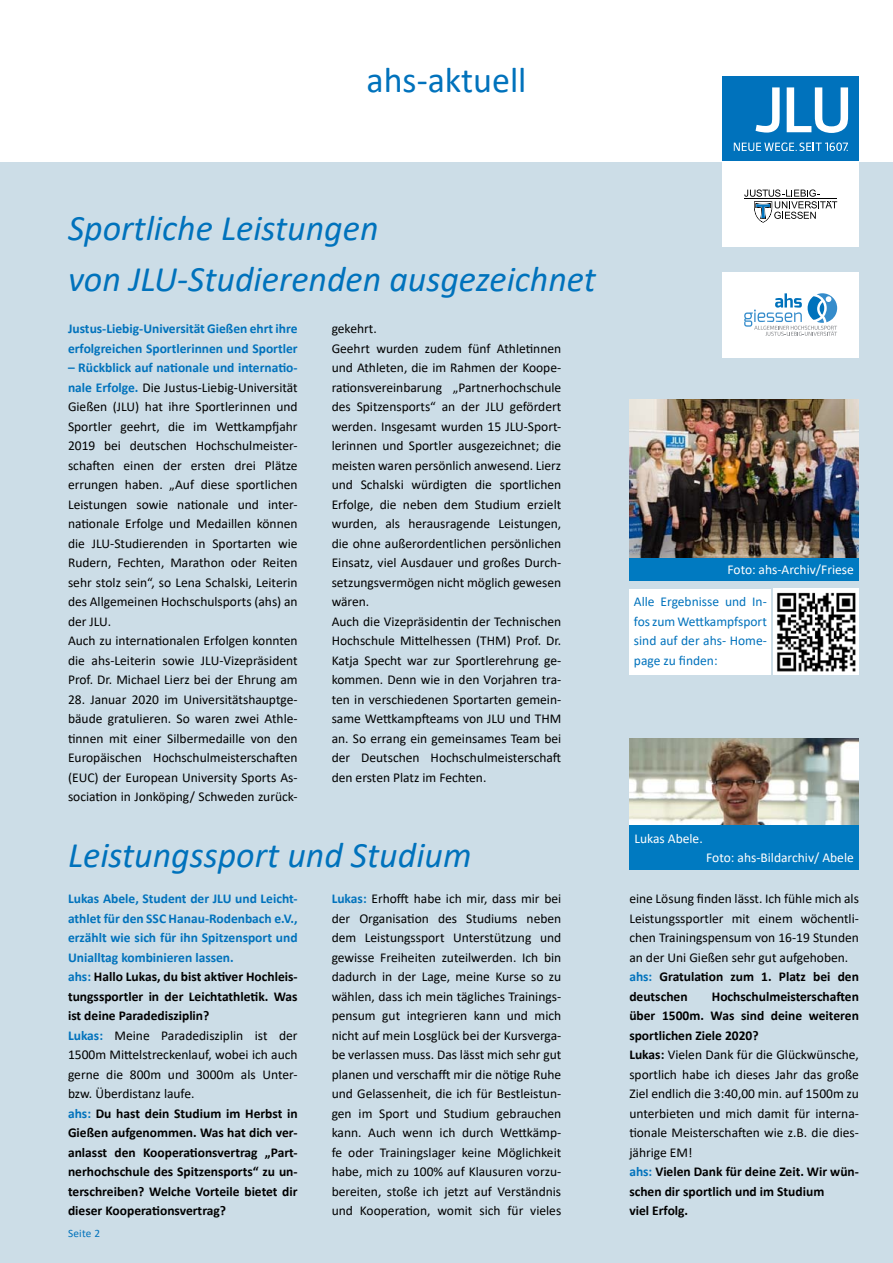
<style>
.page{position:relative;width:893px;height:1263px;background:#ccdde7}
.page>*{position:absolute;margin:0;border:0;box-sizing:border-box;transform-origin:0 0}
.t1{font:italic 36px "Calibri";color:#0072bc}
.t2{font:36px "Calibri";color:#0072bc}
.t3{font:13.5px/19.5px "Calibri";color:#000;text-align:justify}
.t4{font:700 13.5px/19.5px "Calibri";color:#000;text-align:justify}
.t5{font:700 13.5px/19.5px "Calibri";color:#0072bc}
.BUZ{font:13.5px/19.5px "Calibri";color:#0072bc;text-align:justify}
.BUZ-2{font:13.5px "Calibri";color:#fff}
.t6{font:11.25px "Calibri";letter-spacing:.02em;color:#0072bc}
.s1{font-weight:700;color:#0072bc}
.s2{color:#0072bc}
.s3{font-weight:700}
</style>
<div class="page">
<div style="left:0;top:0;width:893px;height:162px;background:#fff"></div>
<div style="left:723px;top:272px;width:136px;height:85px;background:#fff"></div>
<div style="left:723px;top:77px;width:136px;height:85px;background:#0072bc"></div>
<div style="left:723px;top:162px;width:136px;height:85px;background:#fff"></div>
<svg style="left:755px;top:87px;width:25px;height:46px"></svg>
<svg style="left:787px;top:87px;width:61px;height:46px"></svg>
<svg style="left:744px;top:189px;width:93px;height:34px"></svg>
<hr style="left:745px;top:199px;width:92px;height:1px;background:#000">
<svg style="left:734px;top:142px;width:114px;height:9px"></svg>
<svg style="left:744px;top:293px;width:93px;height:43px"></svg>
<img style="left:629px;top:738px;width:230px;height:87px">
<div style="left:629px;top:825px;width:230px;height:44px;background:#007ac1"></div>
<img style="left:629px;top:400px;width:230px;height:158px">
<div style="left:629px;top:558px;width:230px;height:23px;background:#007ac1"></div>
<img style="left:774px;top:589px;width:85px;height:85px">
<div style="left:629px;top:589px;width:142px;height:85px;background:#fff"></div>
<p class="t2" style="left:366px;top:56px;width:162px">ahs-aktuell</p>
<p class="t1" style="left:68px;top:203px;width:312px">Sportliche Leistungen</p>
<p class="t1" style="left:68px;top:254px;width:529px">von JLU-Studierenden ausgezeichnet</p>
<p class="t5" style="left:68px;top:319px;width:231px">Justus-Liebig-Universität Gießen ehrt ihre erfolgreichen Sportlerinnen und Sportler</p>
<p class="t3" style="left:68px;top:358px;width:231px"><span class="s1">– Rückblick auf nationale und internatio&shy;nale Erfolge.</span> Die Justus-Liebig-Universität Gießen (JLU) hat ihre Sportlerinnen und Sportler geehrt, die im Wettkampfjahr 2019 bei deutschen Hochschulmeister&shy;schaften einen der ersten drei Plätze errungen haben. „Auf diese sportlichen Leistungen sowie nationale und inter&shy;nationale Erfolge und Medaillen können die JLU-Studierenden in Sportarten wie Rudern, Fechten, Marathon oder Reiten sehr stolz sein“, so Lena Schalski, Leiterin des Allgemeinen Hochschulsports (ahs) an der JLU.</p>
<p class="t3" style="left:68px;top:631px;width:231px">Auch zu internationalen Erfolgen konnten die ahs-Leiterin sowie JLU-Vizepräsident Prof. Dr. Michael Lierz bei der Ehrung am</p>
<p class="t3" style="left:68px;top:689px;width:231px">28. Januar 2020 im Universitätshauptge&shy;bäude gratulieren. So waren zwei Athle&shy;tinnen mit einer Silbermedaille von den Europäischen Hochschulmeisterschaften (EUC) der European University Sports As&shy;sociation in Jonköping/ Schweden zurück-</p>
<p class="t3" style="left:332px;top:319px;width:47px">gekehrt.</p>
<p class="t3" style="left:332px;top:338px;width:231px">Geehrt wurden zudem fünf Athletinnen und Athleten, die im Rahmen der Koope&shy;rationsvereinbarung „Partnerhochschule des Spitzensports“ an der JLU gefördert werden. Insgesamt wurden 15 JLU-Sport&shy;lerinnen und Sportler ausgezeichnet; die meisten waren persönlich anwesend. Lierz und Schalski würdigten die sportlichen Erfolge, die neben dem Studium erzielt wurden, als herausragende Leistungen, die ohne außerordentlichen persönlichen Einsatz, viel Ausdauer und großes Durch&shy;setzungsvermögen nicht möglich gewesen wären.</p>
<p class="t3" style="left:332px;top:611px;width:231px">Auch die Vizepräsidentin der Technischen Hochschule Mittelhessen (THM) Prof. Dr.<br>Katja Specht war zur Sportlerehrung ge&shy;kommen. Denn wie in den Vorjahren tra&shy;ten in verschiedenen Sportarten gemein&shy;same Wettkampfteams von JLU und THM an. So errang ein gemeinsames Team bei der Deutschen Hochschulmeisterschaft den ersten Platz im Fechten.</p>
<p class="t1" style="left:68px;top:830px;width:405px">Leistungssport und Studium</p>
<p class="t5" style="left:68px;top:889px;width:231px;text-align:justify">Lukas Abele, Student der JLU und Leicht&shy;athlet für den SSC Hanau-Rodenbach e.V., erzählt wie sich für ihn Spitzensport und Unialltag kombinieren lassen.</p>
<p class="t4" style="left:68px;top:967px;width:231px"><span class="s2">ahs:</span> Hallo Lukas, du bist aktiver Hochleis&shy;tungssportler in der Leichtathletik. Was ist deine Paradedisziplin?</p>
<p class="t3" style="left:68px;top:1025px;width:231px"><span class="s1">Lukas:</span> Meine Paradedisziplin ist der 1500m Mittelstreckenlauf, wobei ich auch gerne die 800m und 3000m als Unter&shy;bzw. Überdistanz laufe.</p>
<p class="t4" style="left:68px;top:1103px;width:231px"><span class="s2">ahs:</span> Du hast dein Studium im Herbst in Gießen aufgenommen. Was hat dich ver&shy;anlasst den Kooperationsvertrag „Part&shy;nerhochschule des Spitzensports“ zu un&shy;terschreiben? Welche Vorteile bietet dir dieser Kooperationsvertrag?</p>
<p class="t3" style="left:332px;top:888px;width:231px"><span class="s1">Lukas:</span> Erhofft habe ich mir, dass mir bei der Organisation des Studiums neben dem Leistungssport Unterstützung und gewisse Freiheiten zuteilwerden. Ich bin dadurch in der Lage, meine Kurse so zu wählen, dass ich mein tägliches Trainings&shy;pensum gut integrieren kann und mich nicht auf mein Losglück bei der Kursverga&shy;be verlassen muss. Das lässt mich sehr gut planen und verschafft mir die nötige Ruhe und Gelassenheit, die ich für Bestleistun&shy;gen im Sport und Studium gebrauchen kann. Auch wenn ich durch Wettkämp&shy;fe oder Trainingslager keine Möglichkeit habe, mich zu 100% auf Klausuren vorzu&shy;bereiten, stoße ich jetzt auf Verständnis und Kooperation, womit sich für vieles</p>
<p class="t6" style="left:68px;top:1226px;width:34px">Seite 2</p>
<p class="BUZ-2" style="left:728px;top:560px;width:128px">Foto: ahs-Archiv/Friese</p>
<p class="BUZ" style="left:634px;top:591px;width:134px">Alle Ergebnisse und In&shy;fos zum Wettkampfsport sind auf der ahs- Home&shy;page zu finden:</p>
<p class="BUZ-2" style="left:634px;top:829px;width:70px">Lukas Abele.</p>
<p class="BUZ-2" style="left:706px;top:848px;width:149px">Foto: ahs-Bildarchiv/ Abele</p>
<p class="t3" style="left:629px;top:888px;width:231px">eine Lösung finden lässt. Ich fühle mich als Leistungssportler mit einem wöchentli&shy;chen Trainingspensum von 16-19 Stunden an der Uni Gießen sehr gut aufgehoben.</p>
<p class="t4" style="left:629px;top:967px;width:231px"><span class="s2">ahs:</span> Gratulation zum 1. Platz bei den deutschen</p>
<p class="t4" style="left:629px;top:986px;width:231px;text-indent:82px">Hochschulmeisterschaften über 1500m. Was sind deine weiteren sportlichen Ziele 2020?</p>
<p class="t3" style="left:629px;top:1044px;width:231px"><span class="s3">Lukas:</span> Vielen Dank für die Glückwünsche, sportlich habe ich dieses Jahr das große Ziel endlich die 3:40,00 min. auf 1500m zu unterbieten und mich damit für interna&shy;tionale Meisterschaften wie z.B. die dies&shy;jährige EM!</p>
<p class="t4" style="left:629px;top:1162px;width:231px"><span class="s2">ahs:</span> Vielen Dank für deine Zeit. Wir wün&shy;schen dir sportlich und im Studium</p>
<p class="t4" style="left:629px;top:1201px;width:60px">viel Erfolg.</p>
</div>
